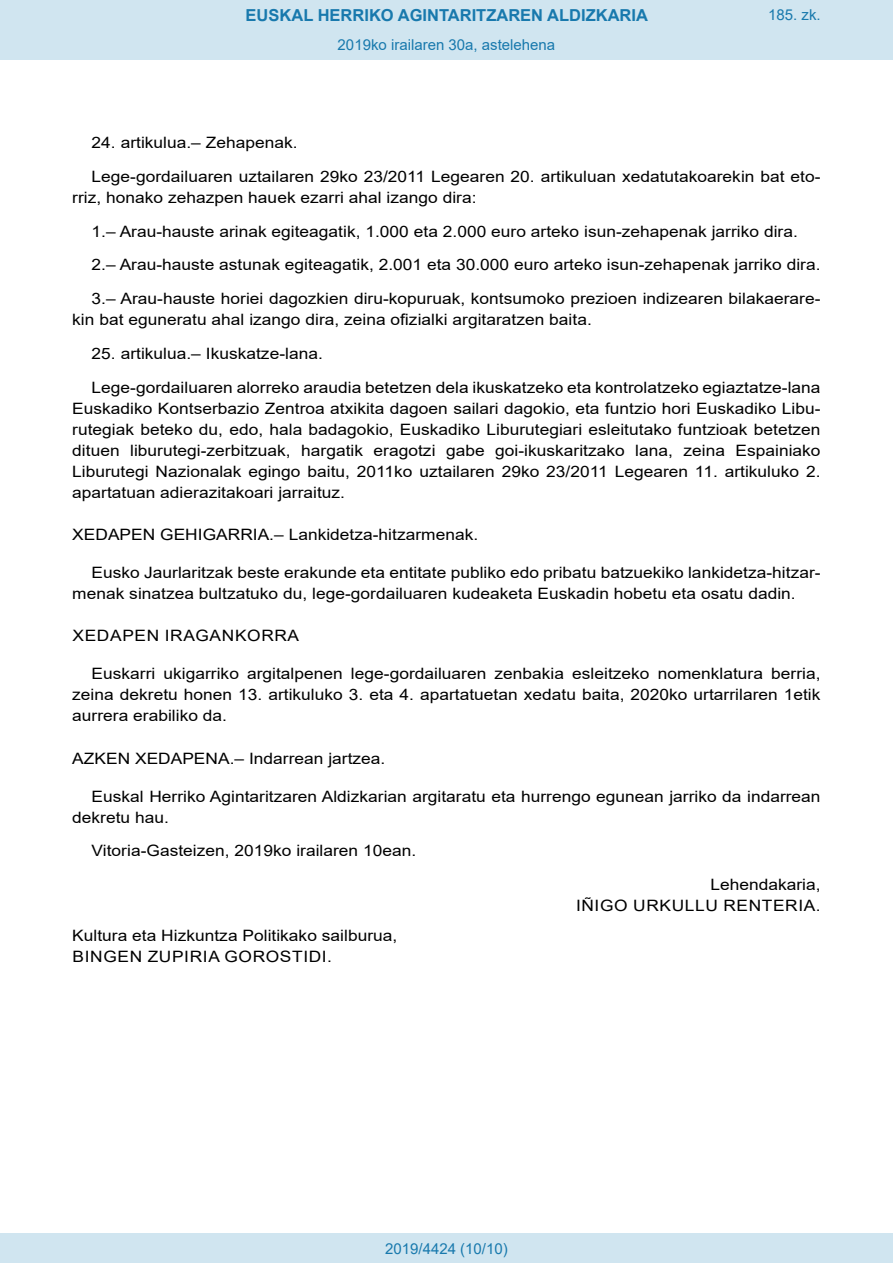
<style>
.page{position:relative;width:893px;height:1263px;background:#fff}
.page>*{position:absolute;margin:0;border:0;box-sizing:border-box;transform-origin:0 0}
.t1{font:700 16.5px "Arial";color:#1879ad}
.BOPVDetalle{font:15.6px/21px "Arial";color:#000;scale:1.11 1}
.BOPVDisposicionTitul{font:15.6px "Arial";color:#000;scale:1.11 1}
.BOPVFirmaLugFec{font:15.6px "Arial";color:#000;scale:1.11 1}
.BOPVFirmaPuesto{font:15.6px "Arial";color:#000;scale:1.11 1}
.BOPVFirmaNombre{font:15.6px "Arial";letter-spacing:.035em;color:#000;scale:1.11 1}
.BOPVNombreLehen2{font:15.6px "Arial";letter-spacing:.035em;color:#000;scale:1.11 1}
.BOPVDisposicion{font:15.6px "Arial";letter-spacing:.035em;color:#000;scale:1.11 1}
.BOPVPuestoLehen2{font:15.6px "Arial";color:#000;scale:1.11 1}
.Paginacion_Centro{font:15px "Arial";color:#1879ad}
</style>
<div class="page">
<div style="left:0;top:0;width:893px;height:60px;background:#d0e5f0"></div>
<div style="left:0;top:1233px;width:893px;height:30px;background:#d0e5f0"></div>
<p class="t1" style="left:246px;top:3px;width:404px">EUSKAL HERRIKO AGINTARITZAREN ALDIZKARIA</p>
<p class="Paginacion_Centro" style="left:338px;top:35px;width:219px">2019ko irailaren 30a, astelehena</p>
<p class="Paginacion_Centro" style="left:768px;top:5px;width:54px">185. zk.</p>
<p class="BOPVDetalle" style="left:92px;top:132px;width:187px">24. artikulua.– Zehapenak.</p>
<p class="BOPVDetalle" style="left:72px;top:166px;width:676px;text-indent:19px">Lege-gordailuaren uztailaren 29ko 23/2011 Legearen 20. artikuluan xedatutakoarekin bat eto&shy;rriz, honako zehazpen hauek ezarri ahal izango dira:</p>
<p class="BOPVDetalle" style="left:92px;top:221px;width:638px">1.– Arau-hauste arinak egiteagatik, 1.000 eta 2.000 euro arteko isun-zehapenak jarriko dira.</p>
<p class="BOPVDetalle" style="left:92px;top:254px;width:658px">2.– Arau-hauste astunak egiteagatik, 2.001 eta 30.000 euro arteko isun-zehapenak jarriko dira.</p>
<p class="BOPVDetalle" style="left:72px;top:288px;width:676px;text-indent:19px">3.– Arau-hauste horiei dagozkien diru-kopuruak, kontsumoko prezioen indizearen bilakaerare&shy;kin bat eguneratu ahal izango dira, zeina ofizialki argitaratzen baita.</p>
<p class="BOPVDetalle" style="left:92px;top:343px;width:210px">25. artikulua.– Ikuskatze-lana.</p>
<p class="BOPVDetalle" style="left:72px;top:377px;width:676px;text-align:justify;text-indent:19px">Lege-gordailuaren alorreko araudia betetzen dela ikuskatzeko eta kontrolatzeko egiaztatze-lana Euskadiko Kontserbazio Zentroa atxikita dagoen sailari dagokio, eta funtzio hori Euskadiko Libu&shy;rutegiak beteko du, edo, hala badagokio, Euskadiko Liburutegiari esleitutako funtzioak betetzen dituen liburutegi-zerbitzuak, hargatik eragotzi gabe goi-ikuskaritzako lana, zeina Espainiako Liburutegi Nazionalak egingo baitu, 2011ko uztailaren 29ko 23/2011 Legearen 11. artikuluko 2. apartatuan adierazitakoari jarraituz.</p>
<p class="BOPVDisposicionTitul" style="left:72px;top:524px;width:367px">XEDAPEN GEHIGARRIA.– Lankidetza-hitzarmenak.</p>
<p class="BOPVDetalle" style="left:72px;top:562px;width:676px;text-indent:19px">Eusko Jaurlaritzak beste erakunde eta entitate publiko edo pribatu batzuekiko lankidetza-hitzar&shy;menak sinatzea bultzatuko du, lege-gordailuaren kudeaketa Euskadin hobetu eta osatu dadin.</p>
<p class="BOPVDisposicion" style="left:73px;top:625px;width:206px">XEDAPEN IRAGANKORRA</p>
<p class="BOPVDetalle" style="left:72px;top:663px;width:676px;text-align:justify;text-indent:19px">Euskarri ukigarriko argitalpenen lege-gordailuaren zenbakia esleitzeko nomenklatura berria, zeina dekretu honen 13. artikuluko 3. eta 4. apartatuetan xedatu baita, 2020ko urtarrilaren 1etik aurrera erabiliko da.</p>
<p class="BOPVDisposicionTitul" style="left:72px;top:747px;width:284px">AZKEN XEDAPENA.– Indarrean jartzea.</p>
<p class="BOPVDetalle" style="left:72px;top:785px;width:676px;text-indent:19px">Euskal Herriko Agintaritzaren Aldizkarian argitaratu eta hurrengo egunean jarriko da indarrean dekretu hau.</p>
<p class="BOPVFirmaLugFec" style="left:92px;top:840px;width:294px">Vitoria-Gasteizen, 2019ko irailaren 10ean.</p>
<p class="BOPVPuestoLehen2" style="left:710px;top:874px;width:101px">Lehendakaria,</p>
<p class="BOPVNombreLehen2" style="left:576px;top:895px;width:222px">IÑIGO URKULLU RENTERIA.</p>
<p class="BOPVFirmaPuesto" style="left:72px;top:924px;width:294px">Kultura eta Hizkuntza Politikako sailburua,</p>
<p class="BOPVFirmaNombre" style="left:73px;top:945px;width:235px">BINGEN ZUPIRIA GOROSTIDI.</p>
<p class="Paginacion_Centro" style="left:385px;top:1238px;width:124px">2019/4424 (10/10)</p>
</div>
